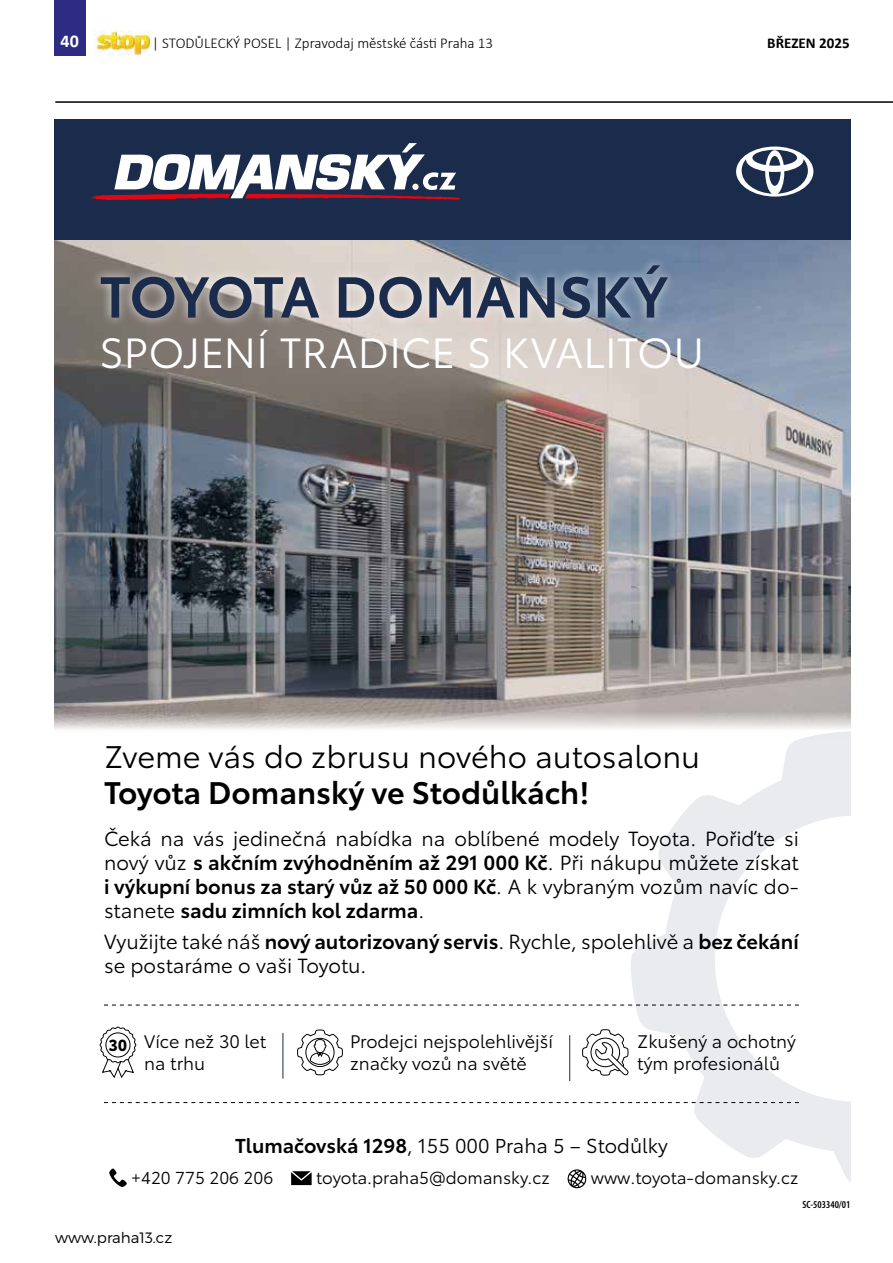
<style>
.page{position:relative;width:893px;height:1263px;background:#fff}
.page>*{position:absolute;margin:0;border:0;box-sizing:border-box;transform-origin:0 0}
.t1{font:600 56.7px "Toyota Type";letter-spacing:-.005em;color:#1a2b4b}
.t2{font:41.55px "Toyota Type";letter-spacing:.005em;color:#fff}
.t3{font:30.75px "Toyota Type";color:#000}
.t4{font:600 30.75px "Toyota Type";color:#000}
.t5{font:20.1px/24.2px "Toyota Type";color:#000;text-align:justify}
.t6{font:19.8px "Toyota Type";color:#000}
.t7{font:17.85px/21.5px "Toyota Type";color:#000}
.t8{font:17.1px "Toyota Type";color:#000}
.t9{font:700 15.9px "Toyota Type";color:#000}
.t10{font:300 15px "Calibri";color:#000}
.t11{font:300 15px "Montserrat";color:#000}
.t12{font:700 15px "Calibri";color:#000}
.t13{font:600 condensed 10.5px "Myriad Pro";color:#000}
.s1{font-weight:700;font-size:18px;color:#fff}
.s2{font-family:"Myriad Pro";font-weight:900;font-size:25.8px}
.s3{font-family:"Myriad Pro";font-weight:900;font-size:28.8px}
.s4{font-weight:600}
</style>
<div class="page">
<div style="left:54px;top:0;width:31px;height:55px;background:#2e2b83"></div>
<hr style="left:55px;top:101px;width:838px;height:2px;background:#000">
<img style="left:93px;top:30px;width:58px;height:25px">
<svg style="left:630px;top:740px;width:220px;height:442px"></svg>
<img style="left:54px;top:239px;width:796px;height:501px">
<div style="left:54px;top:119px;width:796px;height:120px;background:#1a2b4b"></div>
<svg style="left:736px;top:147px;width:77px;height:50px"></svg>
<svg style="left:90px;top:143px;width:371px;height:57px"></svg>
<svg style="left:109px;top:1168px;width:18px;height:19px"></svg>
<svg style="left:291px;top:1171px;width:21px;height:14px"></svg>
<svg style="left:567px;top:1169px;width:20px;height:19px"></svg>
<div style="left:91px;top:255px;width:586px;height:73px;background:#fff;opacity:.75"></div>
<svg style="left:297px;top:1029px;width:46px;height:47px"></svg>
<svg style="left:99px;top:1026px;width:38px;height:52px"></svg>
<svg style="left:582px;top:1029px;width:47px;height:47px"></svg>
<hr style="left:282px;top:1033px;width:1px;height:46px;background:#1a2b4b">
<hr style="left:569px;top:1035px;width:1px;height:46px;background:#1a2b4b">
<svg style="left:104px;top:1004px;width:695px;height:1px"></svg>
<svg style="left:104px;top:1102px;width:695px;height:1px"></svg>
<p class="t10" style="left:61px;top:33px;width:434px"><span class="s1">40</span> <span class="s2">st</span> <span class="s3">o p</span> | STODŮLECKÝ POSEL | Zpravodaj městské části Praha 13</p>
<p class="t12" style="left:767px;top:32px;width:84px">BŘEZEN 2025</p>
<h1 class="t1" style="left:100px;top:254px;width:569px">TOYOTA DOMANSKÝ</h1>
<h2 class="t2" style="left:100px;top:323px;width:606px">SPOJENÍ TRADICE S KVALITOU</h2>
<h3 class="t3" style="left:104px;top:734px;width:598px">Zveme vás do zbrusu nového autosalonu</h3>
<h3 class="t4" style="left:104px;top:770px;width:487px">Toyota Domanský ve Stodůlkách!</h3>
<p class="t5" style="left:104px;top:825px;width:696px">Čeká na vás jedinečná nabídka na oblíbené modely Toyota. Pořiďte si nový vůz <span class="s4">s akčním zvýhodněním až 291 000 Kč</span>. Při nákupu můžete získat <span class="s4">i výkupní bonus za starý vůz až 50 000 Kč</span>. A k vybraným vozům navíc do&shy;stanete <span class="s4">sadu zimních kol zdarma</span>.</p>
<p class="t5" style="left:104px;top:928px;width:696px">Využijte také náš <span class="s4">nový autorizovaný servis</span>. Rychle, spolehlivě a <span class="s4">bez čekání </span>se postaráme o vaši Toyotu.</p>
<p class="t9" style="left:108px;top:1033px;width:20px">30</p>
<p class="t7" style="left:144px;top:1030px;width:124px">Více než 30 let na trhu</p>
<p class="t7" style="left:637px;top:1030px;width:160px">Zkušený a ochotný tým profesionálů</p>
<p class="t7" style="left:350px;top:1030px;width:204px">Prodejci nejspolehlivější značky vozů na světě</p>
<p class="t6" style="left:235px;top:1131px;width:434px"><span class="s4">Tlumačovská 1298</span>, 155 000 Praha 5 – Stodůlky</p>
<p class="t8" style="left:131px;top:1166px;width:144px">+420 775 206 206</p>
<p class="t8" style="left:316px;top:1166px;width:235px">toyota.praha5@domansky.cz</p>
<p class="t8" style="left:591px;top:1166px;width:209px">www.toyota-domansky.cz</p>
<p class="t11" style="left:55px;top:1228px;width:118px">www.praha13.cz</p>
<p class="t13" style="left:802px;top:1198px;width:50px">SC-503340/01</p>
</div>
